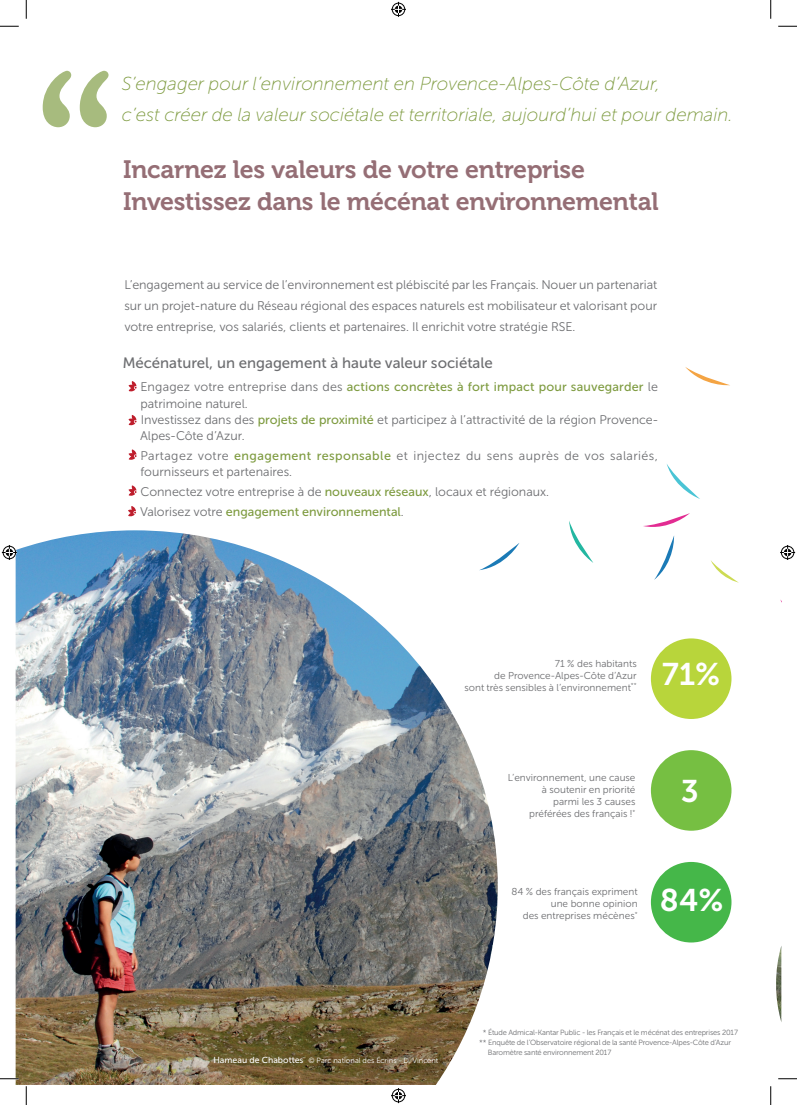
<style>
.page{position:relative;width:797px;height:1105px;background:#fff}
.page>*{position:absolute;margin:0;border:0;box-sizing:border-box;transform-origin:0 0}
.t1{font:250px "Barmeno";color:#a7bb7e}
.t2{font:31.25px "Museo Sans Cyrl 700";color:#fff}
.t3{font:25px/32.5px "Museo 700";letter-spacing:-.01em;color:#956e75}
.t4{font:italic 18.75px/31.2px "Museo Sans Cyrl 100";color:#7e9b40}
.t5{font:15px "Museo Sans Cyrl 500";color:#6c6d70}
.t6{font:12.5px/21.2px "Museo Sans Cyrl 300";color:#6c6d70;text-align:justify}
.t7{font:12.5px "Museo Sans Cyrl 500";letter-spacing:.015em;color:#7e9b40}
.t8{font:12.5px/16.2px "Museo Sans Cyrl 300";letter-spacing:.03em;color:#6c6d70}
.t9{font:10px/12px "Museo Sans Cyrl 300";color:#6c6d70;text-align:right}
.t10{font:7.5px "Museo Sans Cyrl 300";letter-spacing:-.02em;color:#6c6d70}
.t11{font:7.5px "Museo Sans Cyrl 300";color:#fff}
.s1{font-family:"Museo Sans Cyrl 300";color:#6c6d70}
.s2{font-family:"Museo Sans Cyrl 500";color:#7e9b40}
.s3{font-family:"Museo Sans Cyrl 500";font-size:8.75px}
</style>
<div class="page">
<img style="left:776px;top:947px;width:5px;height:74px">
<img style="left:16px;top:530px;width:482px;height:555px">
<svg style="left:128px;top:381px;width:9px;height:11px"></svg>
<svg style="left:128px;top:415px;width:9px;height:11px"></svg>
<svg style="left:128px;top:449px;width:9px;height:11px"></svg>
<svg style="left:128px;top:485px;width:9px;height:32px"></svg>
<div style="left:651px;top:638px;width:80px;height:81px;background:#b8d53b;border-radius:50%"></div>
<div style="left:651px;top:750px;width:80px;height:81px;background:#76bf42;border-radius:50%"></div>
<div style="left:651px;top:862px;width:80px;height:80px;background:#45b749;border-radius:50%"></div>
<svg style="left:685px;top:367px;width:45px;height:19px"></svg>
<svg style="left:569px;top:521px;width:24px;height:42px"></svg>
<svg style="left:710px;top:560px;width:29px;height:23px"></svg>
<svg style="left:479px;top:543px;width:40px;height:27px"></svg>
<svg style="left:666px;top:464px;width:34px;height:35px"></svg>
<svg style="left:643px;top:513px;width:47px;height:67px"></svg>
<svg style="left:0;top:25px;width:19px;height:2px"></svg>
<svg style="left:778px;top:25px;width:19px;height:2px"></svg>
<svg style="left:0;top:1078px;width:19px;height:1px"></svg>
<svg style="left:778px;top:1078px;width:19px;height:1px"></svg>
<svg style="left:25px;top:0;width:2px;height:19px"></svg>
<svg style="left:25px;top:1086px;width:2px;height:19px"></svg>
<svg style="left:770px;top:0;width:1px;height:19px"></svg>
<svg style="left:770px;top:1086px;width:1px;height:19px"></svg>
<svg style="left:391px;top:2px;width:15px;height:15px"></svg>
<svg style="left:391px;top:1088px;width:15px;height:15px"></svg>
<svg style="left:2px;top:545px;width:15px;height:15px"></svg>
<svg style="left:780px;top:545px;width:15px;height:15px"></svg>
<h1 class="t1" style="left:26px;top:25px;width:101px">“</h1>
<h3 class="t4" style="left:122px;top:68px;width:612px">S’engager pour l’environnement en Provence-Alpes-Côte d’Azur,<br>c’est créer de la valeur sociétale et territoriale, aujourd’hui et pour demain.</h3>
<h3 class="t3" style="left:123px;top:153px;width:537px">Incarnez les valeurs de votre entreprise<br>Investissez dans le mécénat environnemental</h3>
<p class="t6" style="left:124px;top:274px;width:534px">L’engagement au service de l’environnement est plébiscité par les Français. Nouer un partenariat sur un projet-nature du Réseau régional des espaces naturels est mobilisateur et valorisant pour votre entreprise, vos salariés, clients et partenaires. Il enrichit votre stratégie RSE.</p>
<p class="t5" style="left:123px;top:355px;width:371px">Mécénaturel, un engagement à haute valeur sociétale</p>
<p class="t7" style="left:132px;top:380px;width:528px"><span class="s1">• Engagez votre entreprise dans des</span> actions concrètes à fort impact pour sauvegarder <span class="s1">le</span></p>
<p class="t6" style="left:140px;top:393px;width:109px">patrimoine naturel.</p>
<p class="t6" style="left:140px;top:411px;width:519px;line-height:16.2px;text-indent:-8px">• Investissez dans des <span class="s2">projets de proximité</span> et participez à l’attractivité de la région Provence-<br>Alpes-Côte d’Azur.</p>
<p class="t8" style="left:140px;top:447px;width:519px;text-indent:-9px">• Partagez votre <span class="s2">engagement responsable</span> et injectez du sens auprès de vos salariés, fournisseurs et partenaires.</p>
<p class="t6" style="left:132px;top:481px;width:419px">• Connectez votre entreprise à de <span class="s2">nouveaux réseaux</span>, locaux et régionaux.</p>
<p class="t7" style="left:132px;top:504px;width:274px"><span class="s1">• Valorisez votre</span> engagement environnemental<span class="s1">.</span></p>
<p class="t9" style="left:464px;top:657px;width:174px">71 % des habitants<br>de Provence-Alpes-Côte d’Azur<br>sont très sensibles à l’environnement<sup>**</sup></p>
<h2 class="t2" style="left:662px;top:657px;width:60px">71%</h2>
<p class="t9" style="left:508px;top:772px;width:129px">L’environnement, une cause à soutenir en priorité<br>parmi les 3 causes<br>préférées des français !<sup>*</sup></p>
<h2 class="t2" style="left:680px;top:773px;width:19px">3</h2>
<p class="t9" style="left:511px;top:886px;width:128px">84 % des français expriment une bonne opinion<br>des entreprises mécènes<sup>*</sup></p>
<h2 class="t2" style="left:660px;top:883px;width:65px">84%</h2>
<p class="t11" style="left:213px;top:1056px;width:226px"><span class="s3">Hameau de Chabottes</span> © Parc national des Écrins - D. Vincent</p>
<p class="t10" style="left:483px;top:1028px;width:257px">* Étude Admical-Kantar Public - les Français et le mécénat des entreprises 2017</p>
<p class="t10" style="left:479px;top:1038px;width:253px">** Enquête de l’Observatoire régional de la santé Provence-Alpes-Côte d’Azur</p>
<p class="t10" style="left:488px;top:1048px;width:125px">Baromètre santé environnement 2017</p>
</div>
